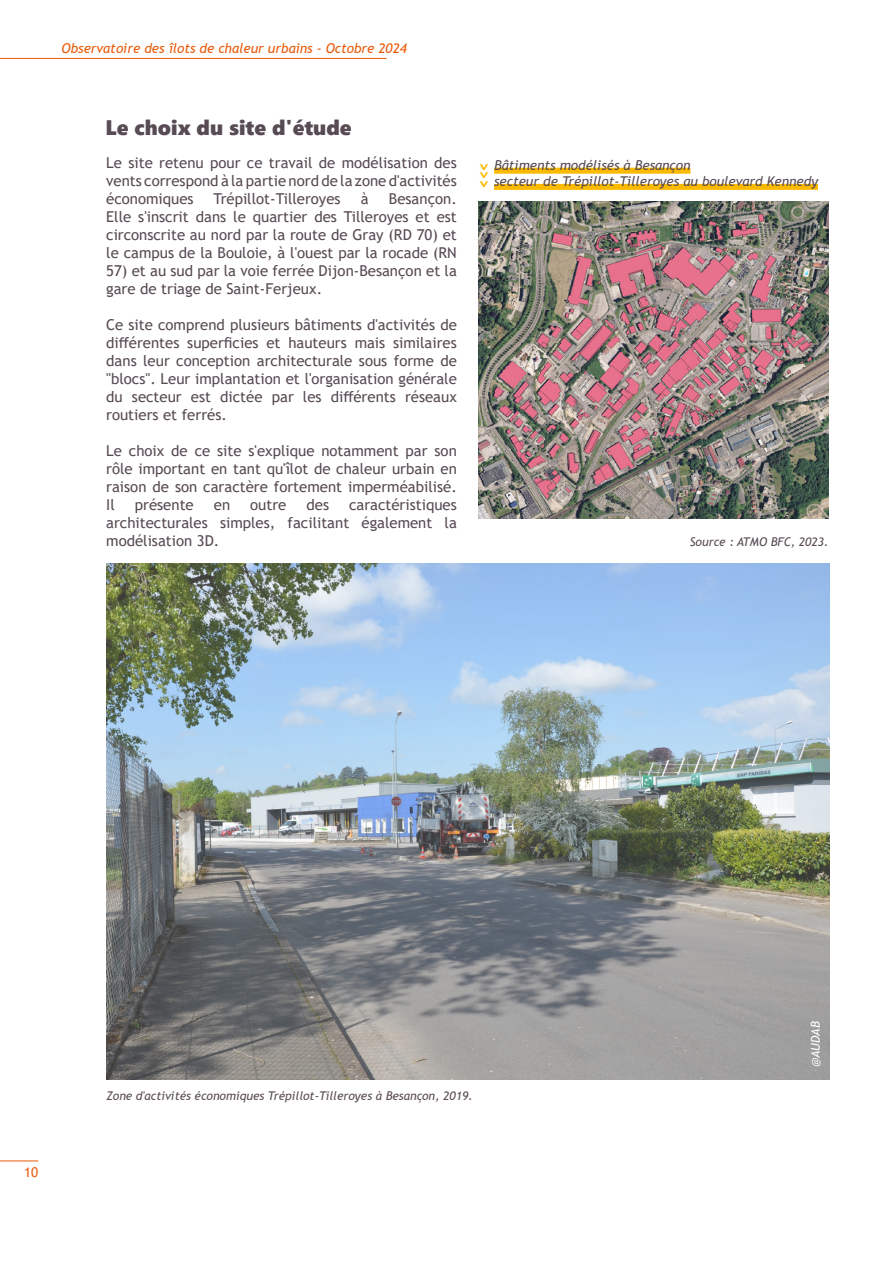
<style>
.page{position:relative;width:893px;height:1263px;background:#fff}
.page>*{position:absolute;margin:0;border:0;box-sizing:border-box;transform-origin:0 0}
.Titre_h2_1_col{font:21px "Segoe UI Black";color:#584b54}
.Intitulé_chiffres_clé_ORANGE{font:700 21px "Trebuchet MS";color:#fbba00}
.Corps_de_texte_1_COL{font:15px/18px "Trebuchet MS";color:#584b54;text-align:justify}
.Titre_Légendes_Graphiques_GRIS{font:italic 13.5px "Trebuchet MS";color:#584b54}
.t1{font:italic 13.5px "Trebuchet MS";color:#ea5b0b}
.t2{font:13.5px "Trebuchet MS";color:#ea5b0b}
.Titre_Légendes_Graphiques_GRIS-2{font:italic 12px "Trebuchet MS";color:#584b54}
.Titre_Légendes_Graphiques_GRIS-3{font:italic 12px "Trebuchet MS";color:#fff}
</style>
<div class="page">
<hr style="left:0;top:1160px;width:38px;height:1px;background:#ea5b0b">
<hr style="left:0;top:58px;width:387px;height:1px;background:#ea5b0b">
<img style="left:479px;top:202px;width:349px;height:316px">
<div style="left:494px;top:168px;width:196px;height:6px;background:#fbba00"></div>
<div style="left:494px;top:184px;width:324px;height:6px;background:#fbba00"></div>
<img style="left:107px;top:563px;width:722px;height:516px">
<p class="t1" style="left:62px;top:40px;width:347px">Observatoire des îlots de chaleur urbains - Octobre 2024</p>
<p class="Titre_h2_1_col" style="left:106px;top:113px;width:248px">Le choix du site d'étude</p>
<p class="Corps_de_texte_1_COL" style="left:106px;top:154px;width:352px">Le site retenu pour ce travail de modélisation des vents correspond à la partie nord de la zone d'activités économiques</p>
<p class="Corps_de_texte_1_COL" style="left:214px;top:190px;width:128px">Trépillot-Tilleroyes</p>
<p class="Corps_de_texte_1_COL" style="left:361px;top:190px;width:9px">à</p>
<p class="Corps_de_texte_1_COL" style="left:106px;top:190px;width:352px;text-indent:283px">Besançon.<br>Elle s'inscrit dans le quartier des Tilleroyes et est circonscrite au nord par la route de Gray (RD 70) et le campus de la Bouloie, à l'ouest par la rocade (RN</p>
<p class="Corps_de_texte_1_COL" style="left:106px;top:262px;width:352px">57) et au sud par la voie ferrée Dijon-Besançon et la gare de triage de Saint-Ferjeux.</p>
<p class="Corps_de_texte_1_COL" style="left:106px;top:316px;width:352px">Ce site comprend plusieurs bâtiments d'activités de différentes superficies et hauteurs mais similaires dans leur conception architecturale sous forme de "blocs". Leur implantation et l'organisation générale du secteur est dictée par les différents réseaux routiers et ferrés.</p>
<p class="Corps_de_texte_1_COL" style="left:106px;top:442px;width:352px">Le choix de ce site s'explique notamment par son rôle important en tant qu'îlot de chaleur urbain en raison de son caractère fortement imperméabilisé.<br>Il</p>
<p class="Corps_de_texte_1_COL" style="left:106px;top:496px;width:352px;text-indent:243px">caractéristiques architecturales simples, facilitant également la modélisation 3D.</p>
<p class="Corps_de_texte_1_COL" style="left:135px;top:496px;width:60px">présente</p>
<p class="Corps_de_texte_1_COL" style="left:214px;top:496px;width:18px">en</p>
<p class="Corps_de_texte_1_COL" style="left:250px;top:496px;width:38px">outre</p>
<p class="Corps_de_texte_1_COL" style="left:306px;top:496px;width:24px">des</p>
<p class="Intitulé_chiffres_clé_ORANGE" style="left:490px;top:175px;width:14px;rotate:-180deg">^</p>
<p class="Titre_Légendes_Graphiques_GRIS" style="left:494px;top:157px;width:198px">Bâtiments modélisés à Besançon</p>
<p class="Titre_Légendes_Graphiques_GRIS" style="left:494px;top:173px;width:325px">secteur de Trépillot-Tilleroyes au boulevard Kennedy</p>
<p class="Intitulé_chiffres_clé_ORANGE" style="left:490px;top:184px;width:14px;rotate:-180deg">^</p>
<p class="Intitulé_chiffres_clé_ORANGE" style="left:490px;top:193px;width:14px;rotate:-180deg">^</p>
<p class="Titre_Légendes_Graphiques_GRIS-2" style="left:690px;top:535px;width:140px">Source : ATMO BFC, 2023.</p>
<p class="t2" style="left:24px;top:1164px;width:16px">10</p>
<p class="Titre_Légendes_Graphiques_GRIS-2" style="left:106px;top:1088px;width:368px">Zone d'activités économiques Trépillot-Tilleroyes à Besançon, 2019.</p>
<p class="Titre_Légendes_Graphiques_GRIS-3" style="left:808px;top:1067px;width:47px;rotate:-90deg">@AUDAB</p>
</div>
